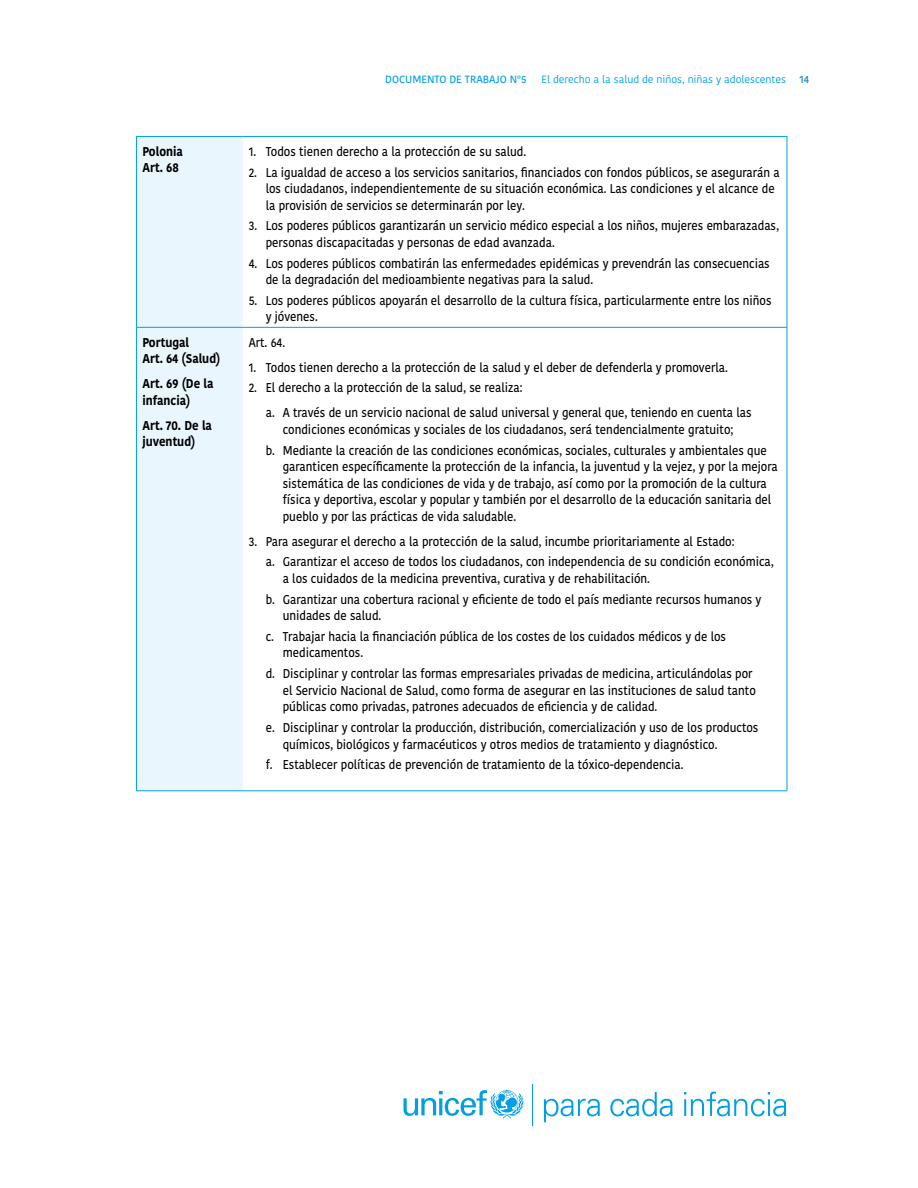
<style>
.page{position:relative;width:918px;height:1188px;background:#fff}
.page>*{position:absolute;margin:0;border:0;box-sizing:border-box;transform-origin:0 0}
.t1{font:500 12.75px/16.5px "Kohinoor Devanagari";color:#000;scale:.9 1}
.t2{font:700 12.75px/16.5px "Kohinoor Devanagari";color:#000;scale:.9 1}
.t3{font:10.5px "Kohinoor Devanagari";letter-spacing:-.005em;color:#009fe3}
.t4{font:500 10.5px "Kohinoor Devanagari";color:#009fe3}
.t5{font:500 10.5px "Kohinoor Devanagari";color:#0081c9}
</style>
<div class="page">
<svg style="left:403px;top:1090px;width:120px;height:29px"></svg>
<hr style="left:532px;top:1084px;width:1px;height:42px;background:#009fe3">
<svg style="left:544px;top:1099px;width:56px;height:23px"></svg>
<svg style="left:610px;top:1092px;width:63px;height:24px"></svg>
<svg style="left:684px;top:1092px;width:102px;height:24px"></svg>
<div style="left:137px;top:137px;width:106px;height:653px;background:#eaf6fe"></div>
<hr style="left:136px;top:137px;width:1px;height:190px;background:#009fe3">
<hr style="left:787px;top:137px;width:1px;height:190px;background:#009fe3">
<hr style="left:136px;top:328px;width:1px;height:462px;background:#009fe3">
<hr style="left:787px;top:328px;width:1px;height:462px;background:#009fe3">
<hr style="left:136px;top:790px;width:107px;height:1px;background:#009fe3">
<hr style="left:243px;top:790px;width:544px;height:1px;background:#009fe3">
<hr style="left:136px;top:136px;width:107px;height:1px;background:#009fe3">
<hr style="left:243px;top:136px;width:544px;height:1px;background:#009fe3">
<hr style="left:136px;top:327px;width:107px;height:1px;background:#009fe3">
<hr style="left:243px;top:327px;width:544px;height:1px;background:#009fe3">
<p class="t4" style="left:385px;top:74px;width:143px">DOCUMENTO DE TRABAJO N°5</p>
<p class="t3" style="left:542px;top:74px;width:246px">El derecho a la salud de niños, niñas y adolescentes</p>
<p class="t5" style="left:799px;top:74px;width:11px">14</p>
<p class="t2" style="left:142px;top:143px;width:46px">Polonia<br>Art. 68</p>
<p class="t1" style="left:249px;top:143px;width:310px">1. Todos tienen derecho a la protección de su salud.</p>
<p class="t1" style="left:266px;top:164px;width:573px;text-indent:-17px">2. La igualdad de acceso a los servicios sanitarios, financiados con fondos públicos, se asegurarán a los ciudadanos, independientemente de su situación económica. Las condiciones y el alcance de la provisión de servicios se determinarán por ley.</p>
<p class="t1" style="left:266px;top:218px;width:572px;text-indent:-17px">3. Los poderes públicos garantizarán un servicio médico especial a los niños, mujeres embarazadas, personas discapacitadas y personas de edad avanzada.</p>
<p class="t1" style="left:266px;top:255px;width:562px;text-indent:-17px">4. Los poderes públicos combatirán las enfermedades epidémicas y prevendrán las consecuencias de la degradación del medioambiente negativas para la salud.</p>
<p class="t1" style="left:266px;top:292px;width:564px;text-indent:-17px">5. Los poderes públicos apoyarán el desarrollo de la cultura física, particularmente entre los niños y jóvenes.</p>
<p class="t2" style="left:142px;top:334px;width:88px">Portugal<br>Art. 64 (Salud)</p>
<p class="t2" style="left:142px;top:375px;width:80px">Art. 69 (De la infancia)</p>
<p class="t2" style="left:142px;top:417px;width:79px">Art. 70. De la juventud)</p>
<p class="t1" style="left:249px;top:334px;width:42px">Art. 64.</p>
<p class="t1" style="left:249px;top:359px;width:534px">1. Todos tienen derecho a la protección de la salud y el deber de defenderla y promoverla.</p>
<p class="t1" style="left:266px;top:376px;width:541px;line-height:25px;text-indent:-17px">2. El derecho a la protección de la salud, se realiza:<br>a. A través de un servicio nacional de salud universal y general que, teniendo en cuenta las</p>
<p class="t1" style="left:266px;top:419px;width:558px;line-height:20.7px;text-indent:17px">condiciones económicas y sociales de los ciudadanos, será tendencialmente gratuito;<br>b. Mediante la creación de las condiciones económicas, sociales, culturales y ambientales que</p>
<p class="t1" style="left:283px;top:459px;width:552px">garanticen específicamente la protección de la infancia, la juventud y la vejez, y por la mejora sistemática de las condiciones de vida y de trabajo, así como por la promoción de la cultura física y deportiva, escolar y popular y también por el desarrollo de la educación sanitaria del pueblo y por las prácticas de vida saludable.</p>
<p class="t1" style="left:266px;top:531px;width:566px;line-height:20.7px;text-indent:-17px">3. Para asegurar el derecho a la protección de la salud, incumbe prioritariamente al Estado:<br>a. Garantizar el acceso de todos los ciudadanos, con independencia de su condición económica,</p>
<p class="t1" style="left:266px;top:568px;width:552px;line-height:20.7px;text-indent:17px">a los cuidados de la medicina preventiva, curativa y de rehabilitación.<br>b. Garantizar una cobertura racional y eficiente de todo el país mediante recursos humanos y</p>
<p class="t1" style="left:266px;top:605px;width:513px;line-height:20.7px;text-indent:17px">unidades de salud.<br>c. Trabajar hacia la financiación pública de los costes de los cuidados médicos y de los</p>
<p class="t1" style="left:266px;top:643px;width:542px;line-height:20.7px;text-indent:17px">medicamentos.<br>d. Disciplinar y controlar las formas empresariales privadas de medicina, articulándolas por</p>
<p class="t1" style="left:283px;top:682px;width:527px">el Servicio Nacional de Salud, como forma de asegurar en las instituciones de salud tanto públicas como privadas, patrones adecuados de eficiencia y de calidad.</p>
<p class="t1" style="left:283px;top:719px;width:530px;text-indent:-17px">e. Disciplinar y controlar la producción, distribución, comercialización y uso de los productos químicos, biológicos y farmacéuticos y otros medios de tratamiento y diagnóstico.</p>
<p class="t1" style="left:266px;top:757px;width:466px">f. Establecer políticas de prevención de tratamiento de la tóxico-dependencia.</p>
</div>
